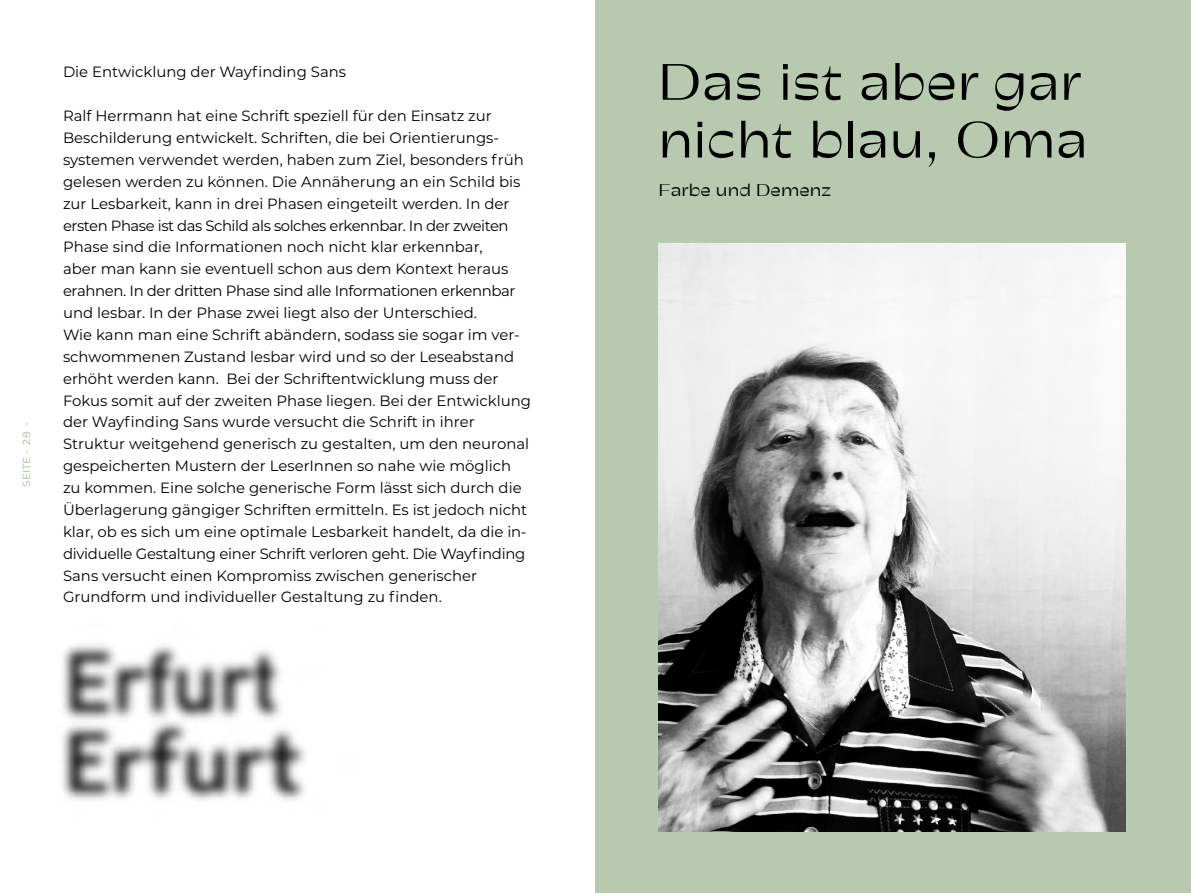
<style>
.page{position:relative;width:1191px;height:893px;background:#fff}
.page>*{position:absolute;margin:0;border:0;box-sizing:border-box;transform-origin:0 0}
.t1{font:52.5px/57.8px "Continua";color:#000}
.t2{font:17.5px "Continua";color:#000}
.t3{font:14.88px/21.9px "Montserrat";color:#000}
.t4{font:500 10.5px "Montserrat";color:#b7c9ae}
</style>
<div class="page">
<img style="left:61px;top:644px;width:245px;height:157px">
<div style="left:595px;top:0;width:596px;height:893px;background:#b7c9ae"></div>
<img style="left:658px;top:243px;width:467px;height:588px">
<p class="t4" style="left:20px;top:487px;width:66px;rotate:-90deg">SEITE - 28 -</p>
<p class="t3" style="left:63px;top:62px;width:285px">Die Entwicklung der Wayfinding Sans</p>
<p class="t3" style="left:63px;top:105px;width:469px">Ralf Herrmann hat eine Schrift speziell für den Einsatz zur Beschilderung entwickelt. Schriften, die bei Orientierungs&shy;systemen verwendet werden, haben zum Ziel, besonders früh gelesen werden zu können. Die Annäherung an ein Schild bis zur Lesbarkeit, kann in drei Phasen eingeteilt werden. In der ersten Phase ist das Schild als solches erkennbar. In der zweiten Phase sind die Informationen noch nicht klar erkennbar,<br>aber man kann sie eventuell schon aus dem Kontext heraus erahnen. In der dritten Phase sind alle Informationen erkennbar und lesbar. In der Phase zwei liegt also der Unterschied.<br>Wie kann man eine Schrift abändern, sodass sie sogar im ver&shy;schwommenen Zustand lesbar wird und so der Leseabstand erhöht werden kann. Bei der Schriftentwicklung muss der Fokus somit auf der zweiten Phase liegen. Bei der Entwicklung der Wayfinding Sans wurde versucht die Schrift in ihrer Struktur weitgehend generisch zu gestalten, um den neuronal gespeicherten Mustern der LeserInnen so nahe wie möglich zu kommen. Eine solche generische Form lässt sich durch die Überlagerung gängiger Schriften ermitteln. Es ist jedoch nicht klar, ob es sich um eine optimale Lesbarkeit handelt, da die in&shy;dividuelle Gestaltung einer Schrift verloren geht. Die Wayfinding Sans versucht einen Kompromiss zwischen generischer Grundform und individueller Gestaltung zu finden.</p>
<h1 class="t1" style="left:658px;top:58px;width:431px">Das ist aber gar nicht blau, Oma</h1>
<p class="t2" style="left:658px;top:183px;width:174px">Farbe und Demenz</p>
</div>
